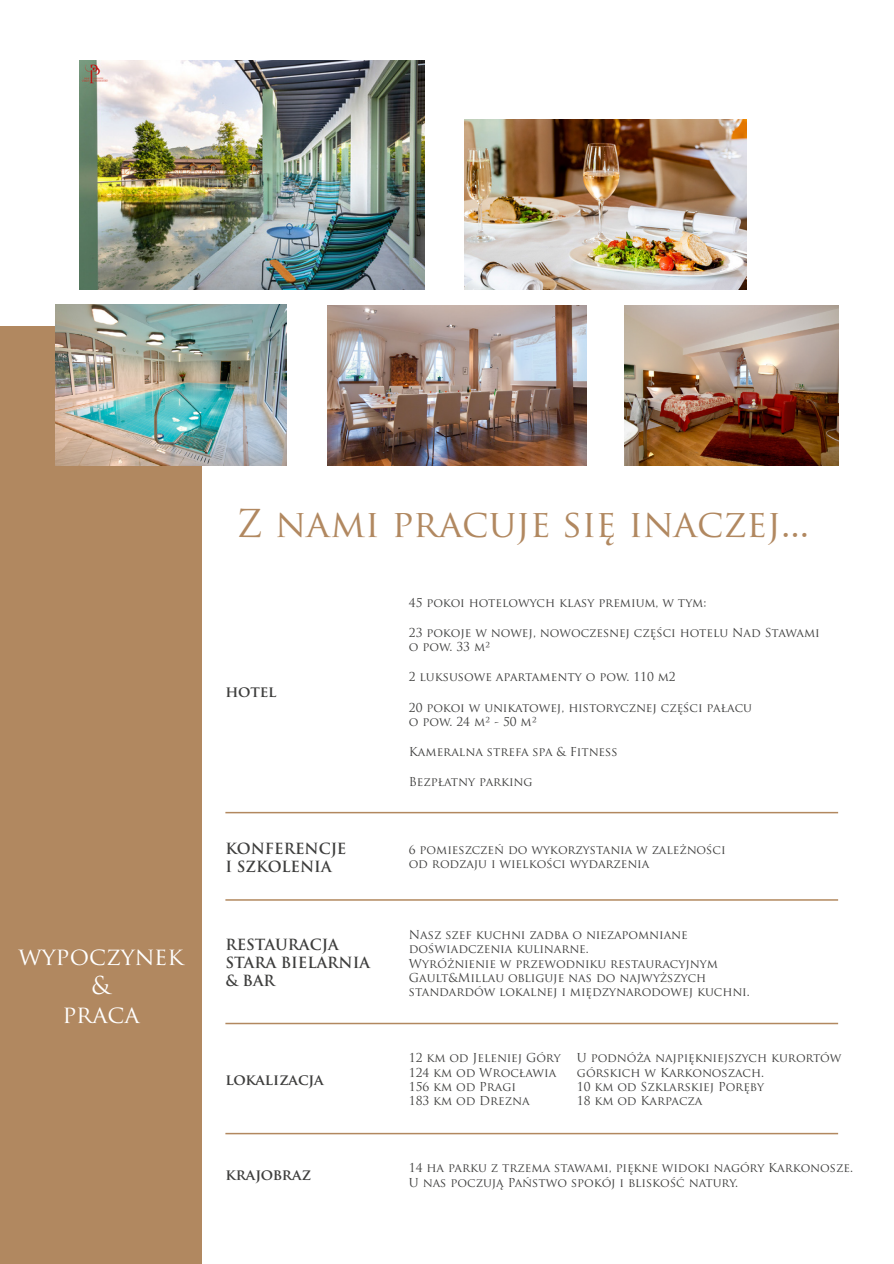
<style>
.page{position:relative;width:894px;height:1264px;background:#fff}
.page>*{position:absolute;margin:0;border:0;box-sizing:border-box;transform-origin:0 0}
.t1{font:37.5px "Trajan Pro";color:#b18860}
.t2{font:24px/28.8px "Trajan Pro";color:#fff;text-align:center}
.t3{font:700 15px/18px "Trajan Pro";color:#3d3d3c}
.t4{font:12px/14.4px "Trajan Pro";color:#3d3d3c}
</style>
<div class="page">
<div style="left:0;top:327px;width:202px;height:936px;background:#b18860"></div>
<img style="left:80px;top:60px;width:344px;height:229px">
<img style="left:327px;top:305px;width:259px;height:161px">
<img style="left:55px;top:305px;width:231px;height:160px">
<img style="left:624px;top:305px;width:214px;height:161px">
<img style="left:465px;top:119px;width:281px;height:170px">
<hr style="left:225px;top:811px;width:612px;height:2px;background:#b2885f">
<hr style="left:225px;top:899px;width:612px;height:1px;background:#b2885f">
<hr style="left:225px;top:1022px;width:612px;height:2px;background:#b2885f">
<hr style="left:225px;top:1132px;width:612px;height:2px;background:#b2885f">
<h2 class="t2" style="left:18px;top:941px;width:166px">wypoczynek &amp;<br>praca</h2>
<h1 class="t1" style="left:236px;top:499px;width:574px">Z nami pracuje się inaczej...</h1>
<p class="t3" style="left:225px;top:682px;width:53px">hotel</p>
<p class="t3" style="left:225px;top:839px;width:122px">KONFERENCJE<br>I SZKOLENIA</p>
<p class="t3" style="left:225px;top:936px;width:146px">RESTAURACJA<br>STARA BIELARNIA &amp; BAR</p>
<p class="t3" style="left:225px;top:1070px;width:100px">lokalizacja</p>
<p class="t3" style="left:225px;top:1165px;width:87px">krajobraz</p>
<p class="t4" style="left:409px;top:595px;width:299px">45 pokoi hotelowych klasy premium, w tym:</p>
<p class="t4" style="left:409px;top:625px;width:412px">23 pokoje w nowej, nowoczesnej części hotelu Nad Stawami o pow. 33 m²</p>
<p class="t4" style="left:409px;top:670px;width:268px">2 luksusowe apartamenty o pow. 110 m2</p>
<p class="t4" style="left:409px;top:700px;width:344px">20 pokoi w unikatowej, historycznej części pałacu o pow. 24 m² - 50 m²</p>
<p class="t4" style="left:409px;top:744px;width:210px">Kameralna strefa spa &amp; Fitness</p>
<p class="t4" style="left:409px;top:774px;width:125px">Bezpłatny parking</p>
<p class="t4" style="left:409px;top:842px;width:318px">6 pomieszczeń do wykorzystania w zależności od rodzaju i wielkości wydarzenia</p>
<p class="t4" style="left:409px;top:927px;width:342px">Nasz szef kuchni zadba o niezapomniane doświadczenia kulinarne.<br>Wyróżnienie w przewodniku restauracyjnym Gault&amp;Millau obliguje nas do najwyższych standardów lokalnej i międzynarodowej kuchni.</p>
<p class="t4" style="left:409px;top:1050px;width:153px">12 km od Jeleniej Góry<br>124 km od Wrocławia<br>156 km od Pragi<br>183 km od Drezna</p>
<p class="t4" style="left:576px;top:1050px;width:266px">U podnóża najpiękniejszych kurortów górskich w Karkonoszach.<br>10 km od Szklarskiej Poręby<br>18 km od Karpacza</p>
<p class="t4" style="left:409px;top:1160px;width:445px">14 ha parku z trzema stawami, piękne widoki nagóry Karkonosze.<br>U nas poczują Państwo spokój i bliskość natury.</p>
</div>
